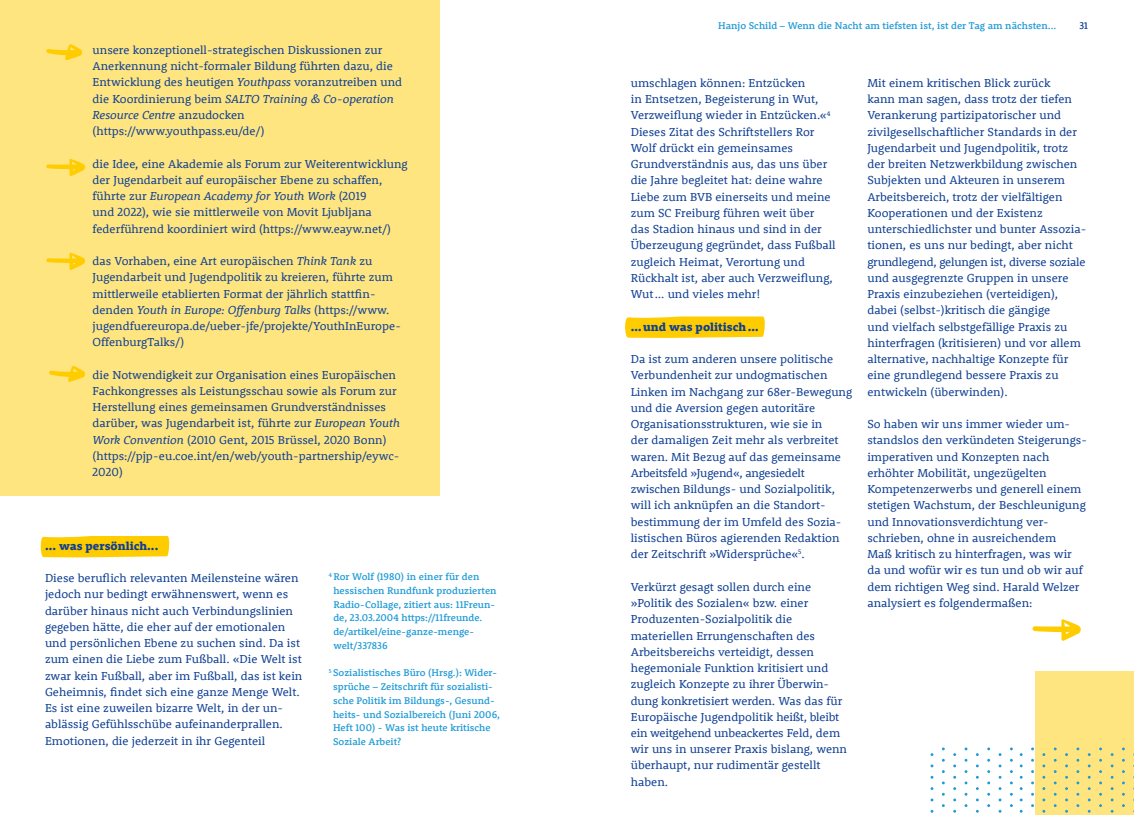
<style>
.page{position:relative;width:1134px;height:815px;background:#fff}
.page>*{position:absolute;margin:0;border:0;box-sizing:border-box;transform-origin:0 0}
.t1{font:11.88px/16.2px "Rooney";color:#0f3f93}
.t2{font:800 11.88px "Rooney";color:#0f3f93}
.t3{font:500 10px/13.8px "Rooney";color:#1e9ad6}
.t4{font:500 10px "Rooney";color:#0f3f93}
.s1{font-style:italic}
</style>
<div class="page">
<svg style="left:625px;top:316px;width:140px;height:22px;background:#ffcf12"></svg>
<svg style="left:40px;top:536px;width:130px;height:21px;background:#ffce0b"></svg>
<div style="left:0;top:0;width:440px;height:496px;background:#ffe580"></div>
<div style="left:1035px;top:671px;width:99px;height:144px;background:#ffe580"></div>
<svg style="left:46px;top:159px;width:39px;height:17px"></svg>
<svg style="left:1032px;top:619px;width:49px;height:22px"></svg>
<svg style="left:46px;top:252px;width:39px;height:18px"></svg>
<svg style="left:46px;top:44px;width:36px;height:16px"></svg>
<svg style="left:49px;top:366px;width:36px;height:16px"></svg>
<p class="t1" style="left:93px;top:41px;width:311px">unsere konzeptionell-strategischen Diskussionen zur Anerkennung nicht-formaler Bildung führten dazu, die Entwicklung des heutigen <span class="s1">Youthpass</span> voranzutreiben und die Koordinierung beim <span class="s1">SALTO Training &amp; Co-operation Resource Centre</span> anzudocken (https://www.youthpass.eu/de/)</p>
<p class="t1" style="left:93px;top:155px;width:317px">die Idee, eine Akademie als Forum zur Weiterentwicklung der Jugendarbeit auf europäischer Ebene zu schaffen, führte zur <span class="s1">European Academy for Youth Work</span> (2019<br>und 2022), wie sie mittlerweile von Movit Ljubljana federführend koordiniert wird (https://www.eayw.net/)</p>
<p class="t1" style="left:93px;top:252px;width:310px">das Vorhaben, eine Art europäischen <span class="s1">Think Tank</span> zu Jugendarbeit und Jugendpolitik zu kreieren, führte zum mittlerweile etablierten Format der jährlich stattfin&shy;denden <span class="s1">Youth in Europe: Offenburg Talks</span> (https://www. jugendfuereuropa.de/ueber-jfe/projekte/YouthInEurope-OffenburgTalks/)</p>
<p class="t1" style="left:93px;top:366px;width:309px">die Notwendigkeit zur Organisation eines Europäischen Fachkongresses als Leistungsschau sowie als Forum zur Herstellung eines gemeinsamen Grundverständnisses darüber, was Jugendarbeit ist, führte zur <span class="s1">European Youth Work Convention</span> (2010 Gent, 2015 Brüssel, 2020 Bonn) (https://pjp-eu.coe.int/en/web/youth-partnership/eywc-2020)</p>
<p class="t2" style="left:45px;top:538px;width:115px">... was persönlich...</p>
<p class="t1" style="left:45px;top:569px;width:259px">Diese beruflich relevanten Meilensteine wären jedoch nur bedingt erwähnenswert, wenn es darüber hinaus nicht auch Verbindungslinien gegeben hätte, die eher auf der emotionalen und persönlichen Ebene zu suchen sind. Da ist zum einen die Liebe zum Fußball. «Die Welt ist zwar kein Fußball, aber im Fußball, das ist kein Geheimnis, findet sich eine ganze Menge Welt.<br>Es ist eine zuweilen bizarre Welt, in der un&shy;ablässig Gefühlsschübe aufeinanderprallen.<br>Emotionen, die jederzeit in ihr Gegenteil</p>
<p class="t3" style="left:333px;top:570px;width:165px;text-indent:-5px"><sup>4</sup> Ror Wolf (1980) in einer für den hessischen Rundfunk produzierten<br>Radio-Collage, zitiert aus: 11Freun&shy;de, 23.03.2004 https://11freunde. de/artikel/eine-ganze-menge&shy;welt/337836</p>
<p class="t3" style="left:333px;top:666px;width:168px;text-indent:-4px"><sup>5</sup> Sozialistisches Büro (Hrsg.): Wider&shy;sprüche – Zeitschrift für sozialisti&shy;sche Politik im Bildungs-, Gesund&shy;heits- und Sozialbereich (Juni 2006, Heft 100) - Was ist heute kritische Soziale Arbeit?</p>
<p class="t3" style="left:718px;top:18px;width:340px">Hanjo Schild – Wenn die Nacht am tiefsten ist, ist der Tag am nächsten...</p>
<p class="t4" style="left:1079px;top:19px;width:10px">31</p>
<p class="t1" style="left:631px;top:74px;width:206px">umschlagen können: Entzücken<br>in Entsetzen, Begeisterung in Wut, Verzweiflung wieder in Entzücken.«<sup>4<br></sup>Dieses Zitat des Schriftstellers Ror Wolf drückt ein gemeinsames Grundverständnis aus, das uns über die Jahre begleitet hat: deine wahre Liebe zum BVB einerseits und meine zum SC Freiburg führen weit über das Stadion hinaus und sind in der Überzeugung gegründet, dass Fußball zugleich Heimat, Verortung und Rückhalt ist, aber auch Verzweiflung, Wut… und vieles mehr!</p>
<p class="t2" style="left:631px;top:319px;width:129px">…und was politisch…</p>
<p class="t1" style="left:631px;top:351px;width:223px">Da ist zum anderen unsere politische Verbundenheit zur undogmatischen Linken im Nachgang zur 68er-Bewegung und die Aversion gegen autoritäre Organisationsstrukturen, wie sie in<br>der damaligen Zeit mehr als verbreitet waren. Mit Bezug auf das gemeinsame Arbeitsfeld »Jugend«, angesiedelt zwischen Bildungs- und Sozialpolitik, will ich anknüpfen an die Standort&shy;bestimmung der im Umfeld des Sozia&shy;listischen Büros agierenden Redaktion der Zeitschrift »Widersprüche«<sup>5</sup>.</p>
<p class="t1" style="left:631px;top:578px;width:218px">Verkürzt gesagt sollen durch eine »Politik des Sozialen« bzw. einer Produzenten-Sozialpolitik die materiellen Errungenschaften des Arbeitsbereichs verteidigt, dessen hegemoniale Funktion kritisiert und zugleich Konzepte zu ihrer Überwin&shy;dung konkretisiert werden. Was das für Europäische Jugendpolitik heißt, bleibt ein weitgehend unbeackertes Feld, dem wir uns in unserer Praxis bislang, wenn überhaupt, nur rudimentär gestellt haben.</p>
<p class="t1" style="left:867px;top:74px;width:221px">Mit einem kritischen Blick zurück<br>kann man sagen, dass trotz der tiefen Verankerung partizipatorischer und zivilgesellschaftlicher Standards in der Jugendarbeit und Jugendpolitik, trotz der breiten Netzwerkbildung zwischen Subjekten und Akteuren in unserem Arbeitsbereich, trotz der vielfältigen Kooperationen und der Existenz unterschiedlichster und bunter Assozia&shy;tionen, es uns nur bedingt, aber nicht grundlegend, gelungen ist, diverse soziale und ausgegrenzte Gruppen in unsere Praxis einzubeziehen (verteidigen), dabei (selbst-)kritisch die gängige<br>und vielfach selbstgefällige Praxis zu hinterfragen (kritisieren) und vor allem alternative, nachhaltige Konzepte für eine grundlegend bessere Praxis zu entwickeln (überwinden).</p>
<p class="t1" style="left:867px;top:416px;width:221px">So haben wir uns immer wieder um&shy;standslos den verkündeten Steigerungs&shy;imperativen und Konzepten nach erhöhter Mobilität, ungezügelten Kompetenzerwerbs und generell einem stetigen Wachstum, der Beschleunigung und Innovationsverdichtung ver&shy;schrieben, ohne in ausreichendem<br>Maß kritisch zu hinterfragen, was wir da und wofür wir es tun und ob wir auf dem richtigen Weg sind. Harald Welzer analysiert es folgendermaßen:</p>
</div>
